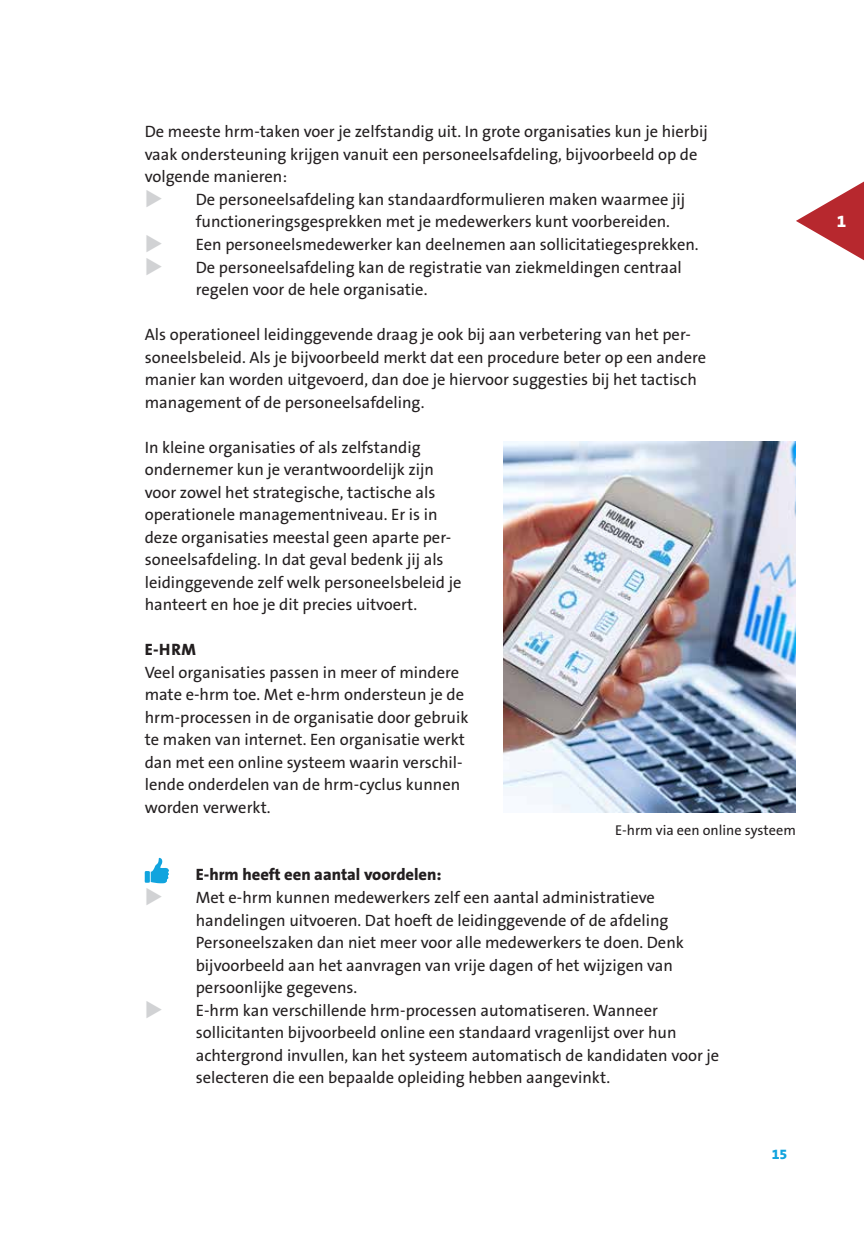
<style>
.page{position:relative;width:864px;height:1234px;background:#fff}
.page>*{position:absolute;margin:0;border:0;box-sizing:border-box;transform-origin:0 0}
.t1{font:800 17.25px "The Sans B W8";color:#fff}
.t2{font:16.5px/22.5px "The Sans B W5 Plain";color:#231f20}
.t3{font:800 16.5px "The Sans B W8";color:#231f20}
.t4{font:14.25px "The Sans B W5 Plain";color:#231f20}
.t5{font:800 14.25px "The Sans B W8";color:#11a4de}
</style>
<div class="page">
<svg style="left:796px;top:182px;width:67px;height:78px"></svg>
<img style="left:503px;top:441px;width:292px;height:371px">
<svg style="left:145px;top:857px;width:24px;height:27px"></svg>
<p class="t2" style="left:145px;top:121px;width:564px">De meeste hrm-taken voer je zelfstandig uit. In grote organisaties kun je hierbij vaak ondersteuning krijgen vanuit een personeelsafdeling, bijvoorbeeld op de volgende manieren:</p>
<p class="t2" style="left:196px;top:188px;width:504px">De personeelsafdeling kan standaardformulieren maken waarmee jij functioneringsgesprekken met je medewerkers kunt voorbereiden.<br>Een personeelsmedewerker kan deelnemen aan sollicitatiegesprekken.<br>De personeelsafdeling kan de registratie van ziekmeldingen centraal regelen voor de hele organisatie.</p>
<p class="t2" style="left:145px;top:323px;width:562px">Als operationeel leidinggevende draag je ook bij aan verbetering van het per&shy;soneelsbeleid. Als je bijvoorbeeld merkt dat een procedure beter op een andere manier kan worden uitgevoerd, dan doe je hiervoor suggesties bij het tactisch management of de personeelsafdeling.</p>
<p class="t2" style="left:145px;top:436px;width:318px">In kleine organisaties of als zelfstandig ondernemer kun je verantwoordelijk zijn voor zowel het strategische, tactische als operationele managementniveau. Er is in deze organisaties meestal geen aparte per&shy;soneelsafdeling. In dat geval bedenk jij als leidinggevende zelf welk personeelsbeleid je hanteert en hoe je dit precies uitvoert.</p>
<p class="t3" style="left:145px;top:639px;width:53px">E-HRM</p>
<p class="t2" style="left:145px;top:661px;width:325px">Veel organisaties passen in meer of mindere mate e-hrm toe. Met e-hrm ondersteun je de hrm-processen in de organisatie door gebruik te maken van internet. Een organisatie werkt dan met een online systeem waarin verschil&shy;lende onderdelen van de hrm-cyclus kunnen worden verwerkt.</p>
<p class="t4" style="left:614px;top:821px;width:182px">E-hrm via een online systeem</p>
<p class="t3" style="left:196px;top:864px;width:247px">E-hrm heeft een aantal voordelen:</p>
<p class="t2" style="left:196px;top:886px;width:525px">Met e-hrm kunnen medewerkers zelf een aantal administratieve handelingen uitvoeren. Dat hoeft de leidinggevende of de afdeling Personeelszaken dan niet meer voor alle medewerkers te doen. Denk bijvoorbeeld aan het aanvragen van vrije dagen of het wijzigen van persoonlijke gegevens.<br>E-hrm kan verschillende hrm-processen automatiseren. Wanneer sollicitanten bijvoorbeeld online een standaard vragenlijst over hun achtergrond invullen, kan het systeem automatisch de kandidaten voor je selecteren die een bepaalde opleiding hebben aangevinkt.</p>
<p class="t5" style="left:771px;top:1145px;width:17px">15</p>
<p class="t1" style="left:836px;top:210px;width:11px">1</p>
</div>
